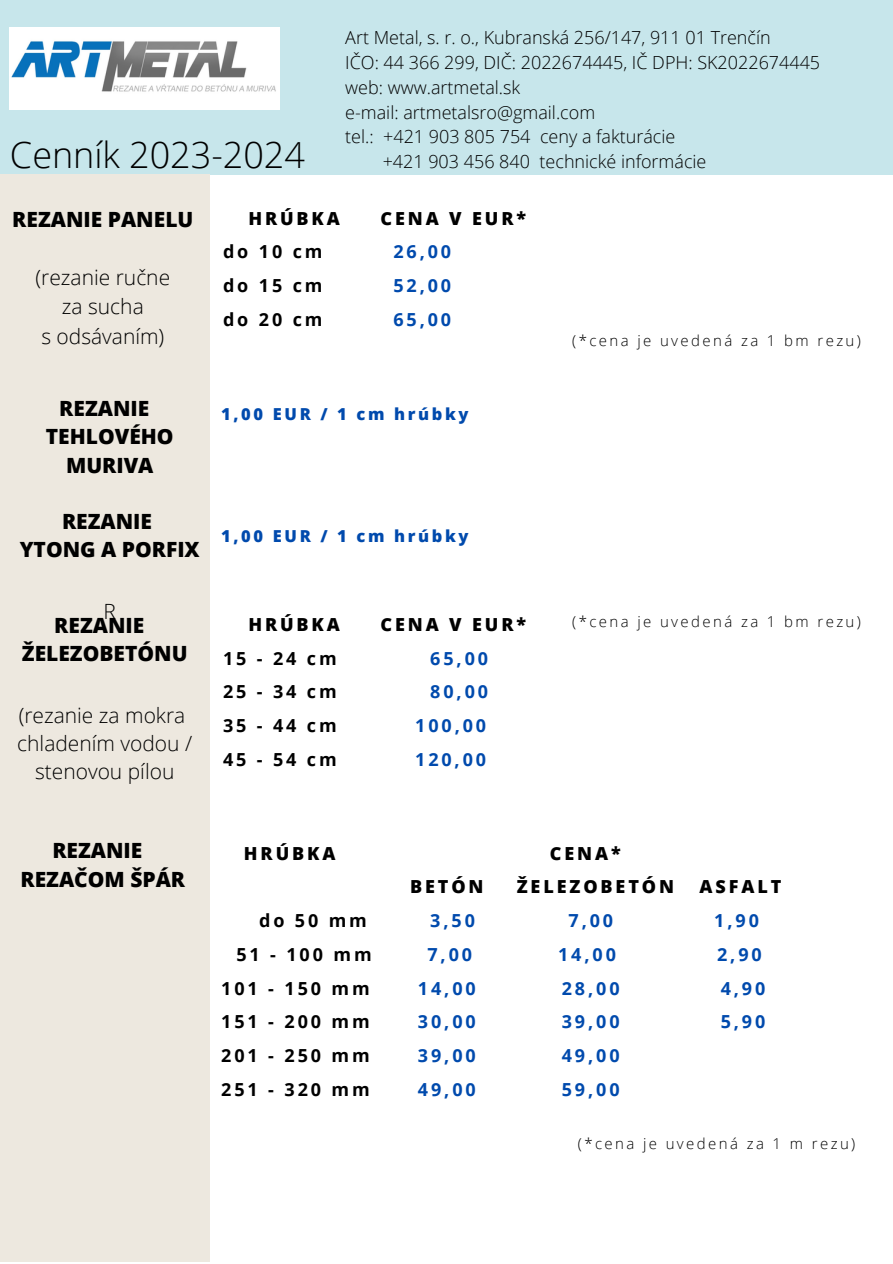
<style>
.page{position:relative;width:893px;height:1264px;background:#fff}
.page>*{position:absolute;margin:0;border:0;box-sizing:border-box;transform-origin:0 0}
.t1{font:300 36px "Open Sans";color:#000}
.t2{font:800 21px/28.2px "Open Sans";color:#000;text-align:center}
.t3{font:300 21px/28.2px "Open Sans";color:#000;text-align:center}
.t4{font:300 18px "Open Sans";color:#000}
.t5{font:700 18px "Open Sans";letter-spacing:.16em;color:#004aad}
.t6{font:700 18px "Open Sans";letter-spacing:.16em;color:#000}
.t7{font:800 18px "Open Sans";letter-spacing:.16em;color:#000}
.t8{font:800 16.5px "Open Sans";letter-spacing:.16em;color:#004aad}
.t9{font:300 15px "Open Sans";letter-spacing:.16em;color:#000}
</style>
<div class="page">
<div style="left:0;top:0;width:892px;height:174px;background:#c7e6eb"></div>
<img style="left:10px;top:27px;width:270px;height:82px">
<div style="left:0;top:174px;width:209px;height:1087px;background:#ede8df"></div>
<p class="t1" style="left:10px;top:130px;width:296px">Cenník 2023-2024</p>
<p class="t4" style="left:345px;top:25px;width:427px">Art Metal, s. r. o., Kubranská 256/147, 911 01 Trenčín</p>
<p class="t4" style="left:345px;top:50px;width:476px">IČO: 44 366 299, DIČ: 2022674445, IČ DPH: SK2022674445</p>
<p class="t4" style="left:345px;top:75px;width:176px">web: www.artmetal.sk</p>
<p class="t4" style="left:345px;top:99px;width:251px">e-mail: artmetalsro@gmail.com</p>
<p class="t4" style="left:345px;top:124px;width:331px">tel.: +421 903 805 754 ceny a fakturácie</p>
<p class="t4" style="left:382px;top:149px;width:325px">+421 903 456 840 technické informácie</p>
<p class="t2" style="left:12px;top:204px;width:183px">REZANIE PANELU</p>
<p class="t3" style="left:36px;top:263px;width:136px">(rezanie ručne</p>
<p class="t3" style="left:62px;top:292px;width:83px">za sucha</p>
<p class="t3" style="left:41px;top:321px;width:124px">s odsávaním)</p>
<p class="t2" style="left:46px;top:394px;width:129px">REZANIE<br>TEHLOVÉHO<br>MURIVA</p>
<p class="t2" style="left:62px;top:507px;width:91px">REZANIE</p>
<p class="t2" style="left:20px;top:535px;width:182px">YTONG A PORFIX</p>
<p class="t3" style="left:103px;top:596px;width:14px">R</p>
<p class="t2" style="left:22px;top:611px;width:167px">REZANIE<br>ŽELEZOBETÓNU</p>
<p class="t3" style="left:19px;top:700px;width:168px">(rezanie za mokra</p>
<p class="t3" style="left:17px;top:729px;width:176px">chladením vodou / stenovou pílou</p>
<p class="t7" style="left:248px;top:205px;width:93px">HRÚBKA</p>
<p class="t7" style="left:380px;top:205px;width:147px">CENA V EUR*</p>
<p class="t6" style="left:223px;top:239px;width:101px">do 10 cm</p>
<p class="t5" style="left:393px;top:239px;width:59px">26,00</p>
<p class="t6" style="left:223px;top:273px;width:101px">do 15 cm</p>
<p class="t5" style="left:393px;top:273px;width:59px">52,00</p>
<p class="t6" style="left:223px;top:306px;width:101px">do 20 cm</p>
<p class="t5" style="left:393px;top:306px;width:59px">65,00</p>
<p class="t8" style="left:221px;top:402px;width:249px">1,00 EUR / 1 cm hrúbky</p>
<p class="t8" style="left:221px;top:524px;width:249px">1,00 EUR / 1 cm hrúbky</p>
<p class="t7" style="left:248px;top:611px;width:93px">HRÚBKA</p>
<p class="t7" style="left:380px;top:611px;width:147px">CENA V EUR*</p>
<p class="t6" style="left:223px;top:645px;width:115px">15 - 24 cm</p>
<p class="t5" style="left:430px;top:645px;width:59px">65,00</p>
<p class="t6" style="left:223px;top:679px;width:115px">25 - 34 cm</p>
<p class="t5" style="left:430px;top:679px;width:59px">80,00</p>
<p class="t6" style="left:223px;top:713px;width:115px">35 - 44 cm</p>
<p class="t5" style="left:415px;top:713px;width:72px">100,00</p>
<p class="t6" style="left:223px;top:746px;width:115px">45 - 54 cm</p>
<p class="t5" style="left:415px;top:746px;width:72px">120,00</p>
<p class="t9" style="left:572px;top:329px;width:290px">(*cena je uvedená za 1 bm rezu)</p>
<p class="t9" style="left:572px;top:611px;width:290px">(*cena je uvedená za 1 bm rezu)</p>
<p class="t2" style="left:52px;top:835px;width:92px">REZANIE</p>
<p class="t2" style="left:21px;top:864px;width:166px">REZAČOM ŠPÁR</p>
<p class="t7" style="left:244px;top:840px;width:93px">HRÚBKA</p>
<p class="t7" style="left:550px;top:840px;width:72px">CENA*</p>
<p class="t7" style="left:410px;top:874px;width:75px">BETÓN</p>
<p class="t7" style="left:516px;top:874px;width:159px">ŽELEZOBETÓN</p>
<p class="t7" style="left:699px;top:874px;width:83px">ASFALT</p>
<p class="t6" style="left:259px;top:908px;width:109px">do 50 mm</p>
<p class="t5" style="left:430px;top:908px;width:46px">3,50</p>
<p class="t5" style="left:568px;top:908px;width:46px">7,00</p>
<p class="t5" style="left:714px;top:908px;width:46px">1,90</p>
<p class="t6" style="left:236px;top:941px;width:137px">51 - 100 mm</p>
<p class="t5" style="left:427px;top:941px;width:46px">7,00</p>
<p class="t5" style="left:558px;top:941px;width:59px">14,00</p>
<p class="t5" style="left:717px;top:941px;width:46px">2,90</p>
<p class="t6" style="left:221px;top:975px;width:150px">101 - 150 mm</p>
<p class="t5" style="left:418px;top:975px;width:59px">14,00</p>
<p class="t5" style="left:561px;top:975px;width:59px">28,00</p>
<p class="t5" style="left:720px;top:975px;width:46px">4,90</p>
<p class="t6" style="left:221px;top:1009px;width:150px">151 - 200 mm</p>
<p class="t5" style="left:418px;top:1009px;width:59px">30,00</p>
<p class="t5" style="left:561px;top:1009px;width:59px">39,00</p>
<p class="t5" style="left:720px;top:1009px;width:46px">5,90</p>
<p class="t6" style="left:221px;top:1042px;width:150px">201 - 250 mm</p>
<p class="t5" style="left:418px;top:1042px;width:59px">39,00</p>
<p class="t5" style="left:561px;top:1042px;width:59px">49,00</p>
<p class="t6" style="left:221px;top:1076px;width:150px">251 - 320 mm</p>
<p class="t5" style="left:418px;top:1076px;width:59px">49,00</p>
<p class="t5" style="left:561px;top:1076px;width:59px">59,00</p>
<p class="t9" style="left:578px;top:1133px;width:279px">(*cena je uvedená za 1 m rezu)</p>
</div>
